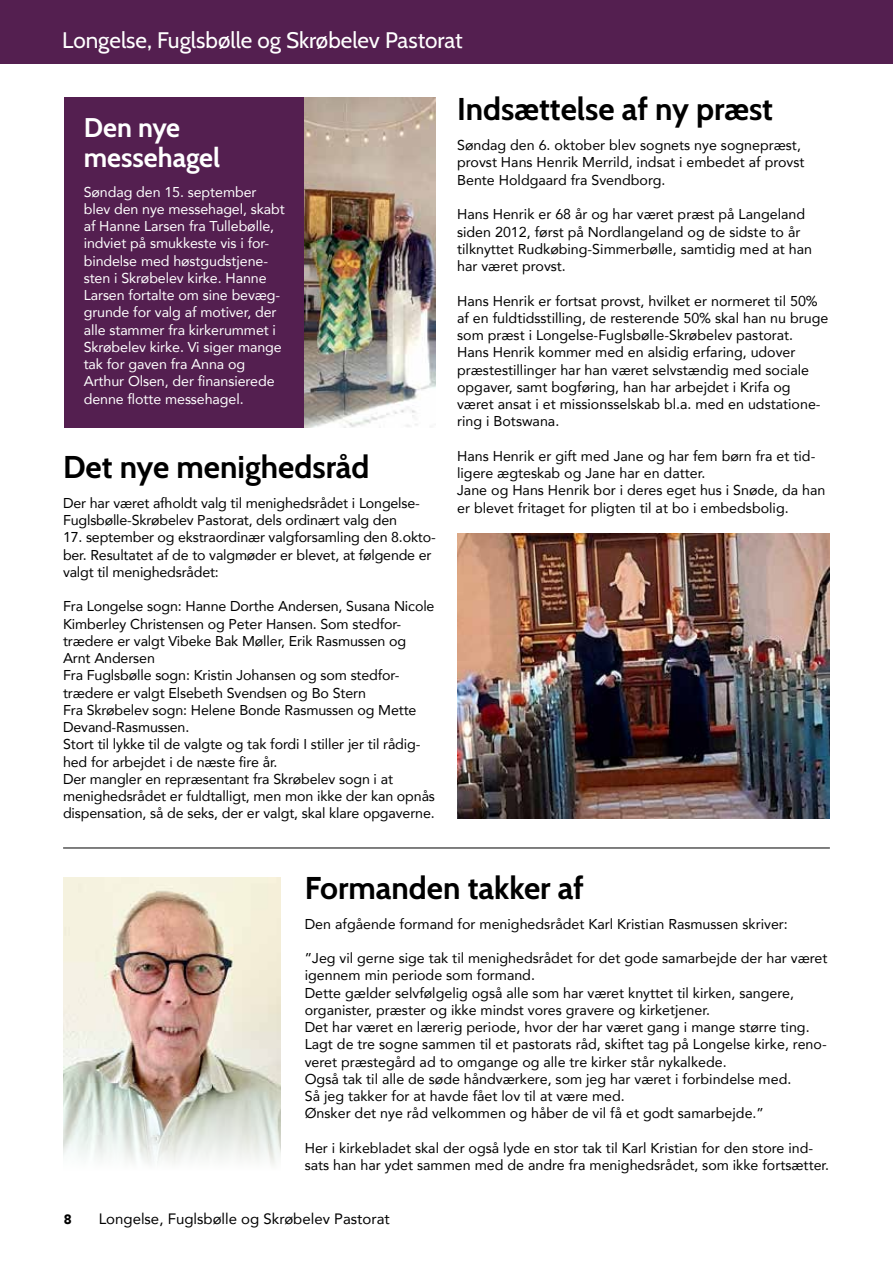
<style>
.page{position:relative;width:893px;height:1263px;background:#fff}
.page>*{position:absolute;margin:0;border:0;box-sizing:border-box;transform-origin:0 0}
.t1{font:700 31.5px "Cabin";color:#000}
.t2{font:700 27px/30px "Cabin";color:#fff}
.t3{font:22.5px "Cabin";color:#fff}
.t4{font:15px "Avenir";color:#000}
.t5{font:14.25px/17.2px "Avenir";color:#000}
.t6{font:14.25px/17.2px "Avenir";letter-spacing:-.005em;color:#fff}
.t7{font:900 13.5px "Avenir";color:#000}
</style>
<div class="page">
<img style="left:457px;top:533px;width:372px;height:285px">
<img style="left:63px;top:877px;width:217px;height:288px">
<div style="left:64px;top:98px;width:241px;height:330px;background:#541f50"></div>
<img style="left:305px;top:98px;width:131px;height:330px">
<hr style="left:63px;top:848px;width:767px;height:1px;background:#000">
<div style="left:0;top:0;width:893px;height:64px;background:#541f50"></div>
<h3 class="t3" style="left:62px;top:22px;width:402px">Longelse, Fuglsbølle og Skrøbelev Pastorat</h3>
<h2 class="t2" style="left:84px;top:110px;width:138px">Den nye messehagel</h2>
<p class="t6" style="left:84px;top:183px;width:203px">Søndag den 15. september blev den nye messehagel, skabt af Hanne Larsen fra Tullebølle, indviet på smukkeste vis i for&shy;bindelse med høstgudstjene&shy;sten i Skrøbelev kirke. Hanne<br>Larsen fortalte om sine bevæg&shy;grunde for valg af motiver, der alle stammer fra kirkerummet i<br>Skrøbelev kirke. Vi siger mange tak for gaven fra Anna og<br>Arthur Olsen, der finansierede denne flotte messehagel.</p>
<h1 class="t1" style="left:63px;top:442px;width:308px">Det nye menighedsråd</h1>
<p class="t5" style="left:63px;top:494px;width:358px">Der har været afholdt valg til menighedsrådet i Longelse-<br>Fuglsbølle-Skrøbelev Pastorat, dels ordinært valg den</p>
<p class="t5" style="left:63px;top:528px;width:374px">17. september og ekstraordinær valgforsamling den 8.okto&shy;ber. Resultatet af de to valgmøder er blevet, at følgende er valgt til menighedsrådet:</p>
<p class="t5" style="left:63px;top:597px;width:373px">Fra Longelse sogn: Hanne Dorthe Andersen, Susana Nicole Kimberley Christensen og Peter Hansen. Som stedfor&shy;trædere er valgt Vibeke Bak Møller, Erik Rasmussen og Arnt Andersen<br>Fra Fuglsbølle sogn: Kristin Johansen og som stedfor&shy;trædere er valgt Elsebeth Svendsen og Bo Stern<br>Fra Skrøbelev sogn: Helene Bonde Rasmussen og Mette Devand-Rasmussen.<br>Stort til lykke til de valgte og tak fordi I stiller jer til rådig&shy;hed for arbejdet i de næste fire år.<br>Der mangler en repræsentant fra Skrøbelev sogn i at menighedsrådet er fuldtalligt, men mon ikke der kan opnås dispensation, så de seks, der er valgt, skal klare opgaverne.</p>
<h1 class="t1" style="left:457px;top:84px;width:318px">Indsættelse af ny præst</h1>
<p class="t5" style="left:457px;top:136px;width:349px">Søndag den 6. oktober blev sognets nye sognepræst, provst Hans Henrik Merrild, indsat i embedet af provst<br>Bente Holdgaard fra Svendborg.</p>
<p class="t5" style="left:457px;top:205px;width:356px">Hans Henrik er 68 år og har været præst på Langeland siden 2012, først på Nordlangeland og de sidste to år tilknyttet Rudkøbing-Simmerbølle, samtidig med at han har været provst.</p>
<p class="t5" style="left:457px;top:292px;width:373px">Hans Henrik er fortsat provst, hvilket er normeret til 50% af en fuldtidsstilling, de resterende 50% skal han nu bruge som præst i Longelse-Fuglsbølle-Skrøbelev pastorat.<br>Hans Henrik kommer med en alsidig erfaring, udover præstestillinger har han været selvstændig med sociale opgaver, samt bogføring, han har arbejdet i Krifa og været ansat i et missionsselskab bl.a. med en udstatione&shy;ring i Botswana.</p>
<p class="t5" style="left:457px;top:447px;width:370px">Hans Henrik er gift med Jane og har fem børn fra et tid&shy;ligere ægteskab og Jane har en datter.<br>Jane og Hans Henrik bor i deres eget hus i Snøde, da han er blevet fritaget for pligten til at bo i embedsbolig.</p>
<h1 class="t1" style="left:305px;top:863px;width:281px">Formanden takker af</h1>
<p class="t5" style="left:305px;top:915px;width:485px">Den afgående formand for menighedsrådet Karl Kristian Rasmussen skriver:</p>
<p class="t5" style="left:305px;top:949px;width:524px">”Jeg vil gerne sige tak til menighedsrådet for det gode samarbejde der har været igennem min periode som formand.<br>Dette gælder selvfølgelig også alle som har været knyttet til kirken, sangere, organister, præster og ikke mindst vores gravere og kirketjener.<br>Det har været en lærerig periode, hvor der har været gang i mange større ting.<br>Lagt de tre sogne sammen til et pastorats råd, skiftet tag på Longelse kirke, reno&shy;veret præstegård ad to omgange og alle tre kirker står nykalkede.<br>Også tak til alle de søde håndværkere, som jeg har været i forbindelse med.<br>Så jeg takker for at havde fået lov til at være med.<br>Ønsker det nye råd velkommen og håber de vil få et godt samarbejde.”</p>
<p class="t5" style="left:305px;top:1139px;width:526px">Her i kirkebladet skal der også lyde en stor tak til Karl Kristian for den store ind&shy;sats han har ydet sammen med de andre fra menighedsrådet, som ikke fortsætter.</p>
<p class="t7" style="left:64px;top:1208px;width:9px">8</p>
<p class="t4" style="left:99px;top:1207px;width:293px">Longelse, Fuglsbølle og Skrøbelev Pastorat</p>
</div>
